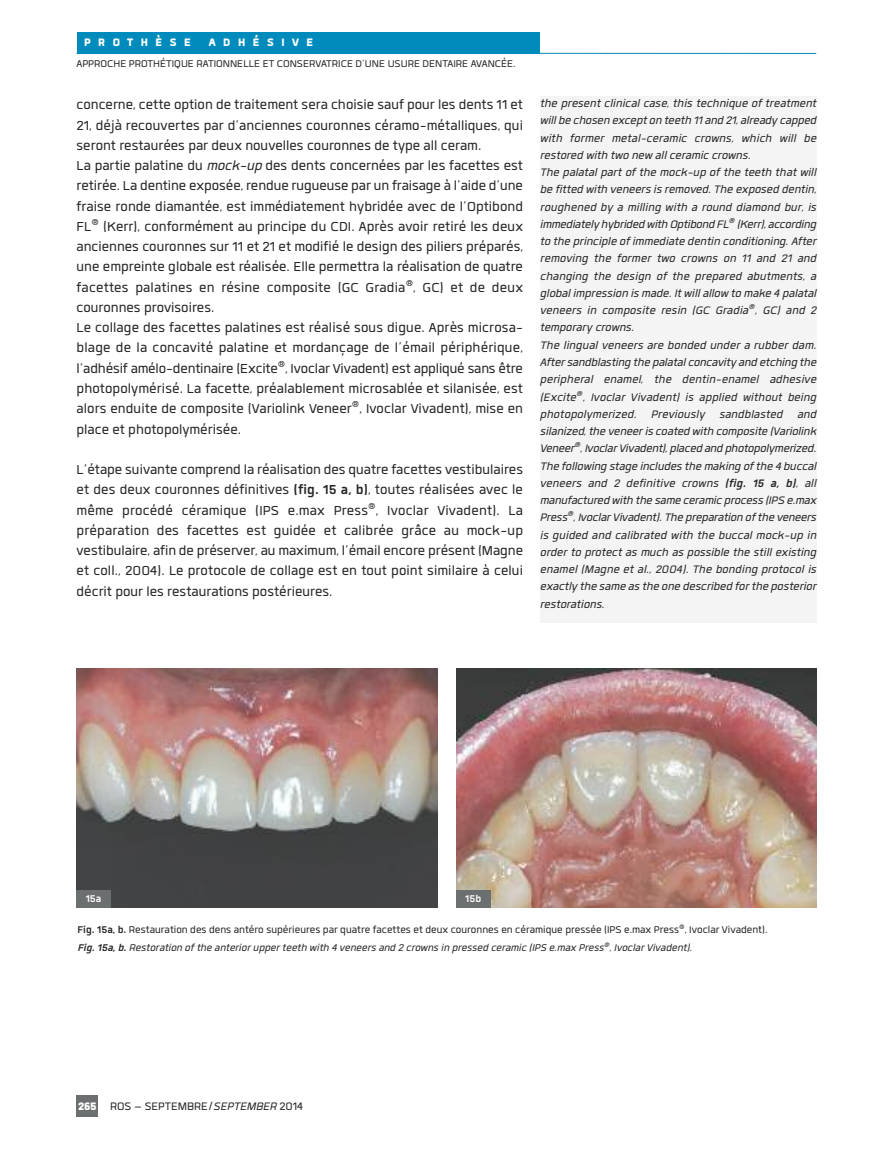
<style>
.page{position:relative;width:893px;height:1149px;background:#fff}
.page>*{position:absolute;margin:0;border:0;box-sizing:border-box;transform-origin:0 0}
.t1{font:18px/20.2px "Quan";color:#272627}
.t2{font:italic 15px/17.2px "Quan";color:#272627}
.t3{font:15px "Quan";color:#272627}
.t4{font:900 15px "Quan";letter-spacing:.5em;color:#fff}
.t5{font:13.5px/18px "Quan";color:#272627}
.t6{font:700 13.5px "Quan";color:#fff}
.s1{font-style:italic}
.s2{font-weight:700}
.s3{font-weight:700;font-style:italic}
.s4{font-weight:900;color:#fff}
</style>
<div class="page">
<div style="left:77px;top:32px;width:463px;height:21px;background:#008bbd"></div>
<div style="left:540px;top:96px;width:276px;height:967px;background:#f4f4f4"></div>
<div style="left:77px;top:1095px;width:21px;height:21px;background:#6c6f70"></div>
<hr style="left:77px;top:53px;width:739px;height:1px;background:#008bbd">
<div style="left:63px;top:622px;width:769px;height:452px;background:#fff"></div>
<img style="left:76px;top:668px;width:362px;height:239px">
<div style="left:77px;top:890px;width:34px;height:17px;background:#6c6f70"></div>
<img style="left:456px;top:668px;width:360px;height:239px">
<div style="left:456px;top:890px;width:34px;height:17px;background:#6c6f70"></div>
<p class="t4" style="left:84px;top:32px;width:231px">PROTHÈSE ADHÉSIVE</p>
<p class="t5" style="left:77px;top:53px;width:441px">APPROCHE PROTHÉTIQUE RATIONNELLE ET CONSERVATRICE D’UNE USURE DENTAIRE AVANCÉE.</p>
<p class="t1" style="left:77px;top:93px;width:448px">concerne, cette option de traitement sera choisie sauf pour les dents 11 et 21, déjà recouvertes par d’anciennes couronnes céramo-métalliques, qui seront restaurées par deux nouvelles couronnes de type all ceram.<br>La partie palatine du <span class="s1">mock-up</span> des dents concernées par les facettes est retirée. La dentine exposée, rendue rugueuse par un fraisage à l’aide d’une fraise ronde diamantée, est immédiatement hybridée avec de l’Optibond FL<sup>®</sup> (Kerr), conformément au principe du CDI. Après avoir retiré les deux anciennes couronnes sur 11 et 21 et modifié le design des piliers préparés, une empreinte globale est réalisée. Elle permettra la réalisation de quatre facettes palatines en résine composite (GC Gradia<sup>®</sup>, GC) et de deux couronnes provisoires.<br>Le collage des facettes palatines est réalisé sous digue. Après microsa&shy;blage de la concavité palatine et mordançage de l’émail périphérique, l’adhésif amélo-dentinaire (Excite<sup>®</sup>, Ivoclar Vivadent) est appliqué sans être photopolymérisé. La facette, préalablement microsablée et silanisée, est alors enduite de composite (Variolink Veneer<sup>®</sup>, Ivoclar Vivadent), mise en place et photopolymérisée.</p>
<p class="t1" style="left:77px;top:457px;width:448px;text-align:justify">L’étape suivante comprend la réalisation des quatre facettes vestibulaires et des deux couronnes définitives <span class="s2">(fig. 15 a, b)</span>, toutes réalisées avec le même procédé céramique (IPS e.max Press<sup>®</sup>, Ivoclar Vivadent). La préparation des facettes est guidée et calibrée grâce au mock-up vestibulaire, afin de préserver, au maximum, l’émail encore présent (Magne et coll., 2004). Le protocole de collage est en tout point similaire à celui décrit pour les restaurations postérieures.</p>
<p class="t2" style="left:540px;top:93px;width:278px">the present clinical case, this technique of treatment will be chosen except on teeth 11 and 21, already capped with former metal-ceramic crowns, which will be restored with two new all ceramic crowns.<br>The palatal part of the mock-up of the teeth that will be fitted with veneers is removed. The exposed dentin, roughened by a milling with a round diamond bur, is immediately hybrided with Optibond FL<sup>®</sup> (Kerr), according to the principle of immediate dentin conditioning. After removing the former two crowns on 11 and 21 and changing the design of the prepared abutments, a global impression is made. It will allow to make 4 palatal veneers in composite resin (GC Gradia<sup>®</sup>, GC) and 2 temporary crowns.<br>The lingual veneers are bonded under a rubber dam.<br>After sandblasting the palatal concavity and etching the peripheral enamel, the dentin-enamel adhesive (Excite<sup>®</sup>, Ivoclar Vivadent) is applied without being photopolymerized. Previously sandblasted and silanized, the veneer is coated with composite (Variolink Veneer<sup>®</sup>, Ivoclar Vivadent), placed and photopolymerized.<br>The following stage includes the making of the 4 buccal veneers and 2 definitive crowns <span class="s2">(fig. 15 a, b)</span>, all manufactured with the same ceramic process (IPS e.max Press<sup>®</sup>, Ivoclar Vivadent). The preparation of the veneers is guided and calibrated with the buccal mock-up in order to protect as much as possible the still existing enamel (Magne et al., 2004). The bonding protocol is exactly the same as the one described for the posterior restorations.</p>
<p class="t6" style="left:86px;top:889px;width:17px">15a</p>
<p class="t6" style="left:465px;top:889px;width:18px">15b</p>
<p class="t5" style="left:78px;top:919px;width:691px"><span class="s2">Fig. 15a, b.</span> Restauration des dens antéro supérieures par quatre facettes et deux couronnes en céramique pressée (IPS e.max Press<sup>®</sup>, Ivoclar Vivadent).<br><span class="s3">Fig. 15a, b.</span> <span class="s1">Restoration of the anterior upper teeth with 4 veneers and 2 crowns in pressed ceramic (IPS e.max Press</span><sup>®</sup><span class="s1">, Ivoclar Vivadent).</span></p>
<p class="t3" style="left:78px;top:1095px;width:227px"><span class="s4">265</span> ROS – SEPTEMBRE/<span class="s1">SEPTEMBER</span> 2014</p>
</div>
